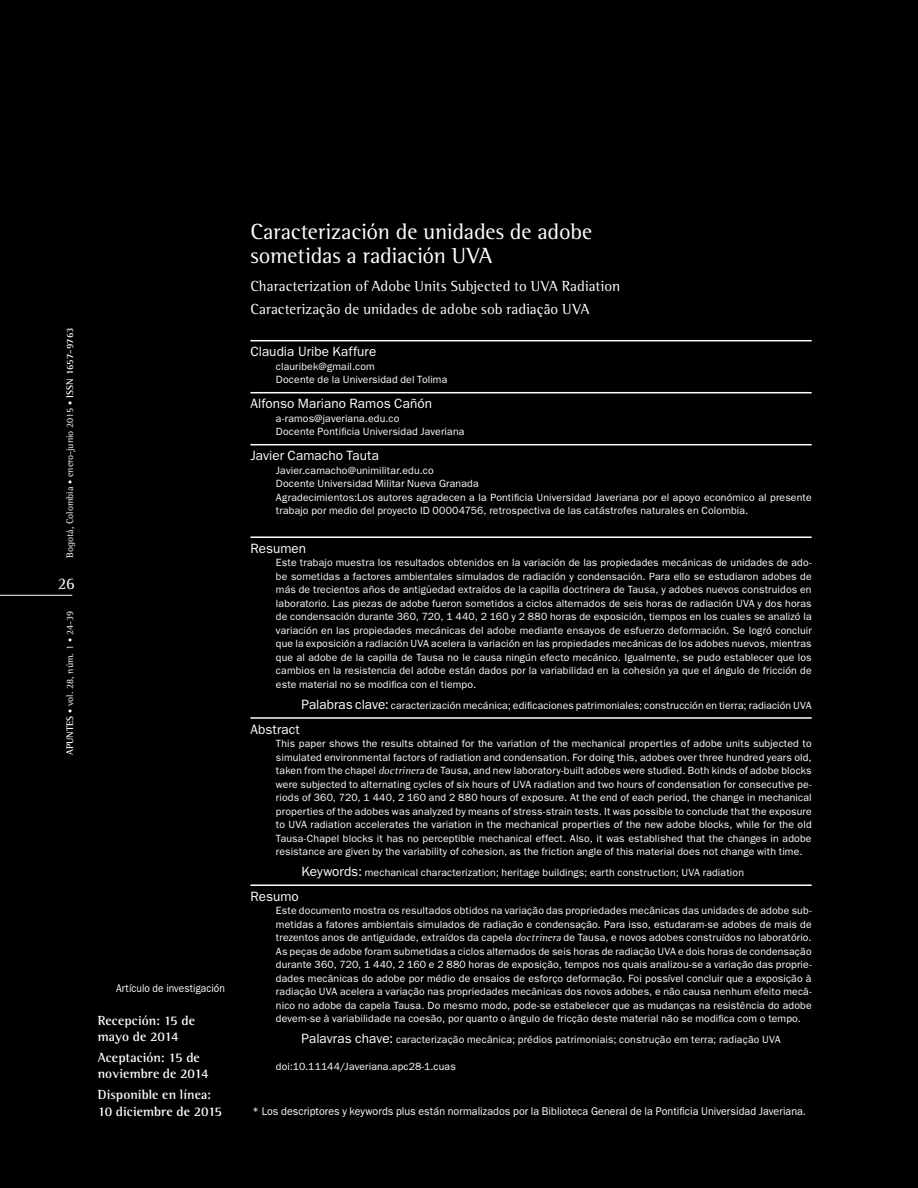
<style>
.page{position:relative;width:918px;height:1188px;background:#000}
.page>*{position:absolute;margin:0;border:0;box-sizing:border-box;transform-origin:0 0}
.t1{font:22.5px/24px "Agfa Rotis Semi Serif";letter-spacing:-.01em;color:#fff}
.t2{font:16.5px "Agfa Rotis Semi Serif";color:#fff}
.t3{font:15px/23px "Agfa Rotis Semi Serif";color:#fff}
.t4{font:700 13.5px/16.5px "Agfa Rotis Semi Serif";color:#fff}
.t5{font:13.5px "ITC Franklin Gothic Std";letter-spacing:.005em;color:#fff}
.t6{font:11.25px "ITC Franklin Gothic Std";letter-spacing:.005em;color:#fff;scale:.95 1}
.t7{font:11.25px "ITC Franklin Gothic Std";letter-spacing:.005em;color:#fff;scale:.9 1}
.t8{font:10.5px/13.5px "ITC Franklin Gothic Std";letter-spacing:.01em;color:#fff}
.t9{font:9.75px "Agfa Rotis Semi Serif";color:#fff}
.s1{font-size:8.25px}
.s2{font-weight:700}
.s3{font-size:13.5px}
.s4{font-family:"Agfa Rotis Semi Serif";font-style:italic}
</style>
<div class="page">
<hr style="left:0;top:595px;width:72px;height:1px;background:#fff">
<hr style="left:250px;top:340px;width:562px;height:1px;background:#fff">
<hr style="left:250px;top:392px;width:562px;height:1px;background:#fff">
<hr style="left:250px;top:444px;width:562px;height:1px;background:#fff">
<hr style="left:250px;top:536px;width:562px;height:2px;background:#fff">
<hr style="left:250px;top:717px;width:562px;height:2px;background:#fff">
<hr style="left:250px;top:884px;width:562px;height:2px;background:#fff">
<p class="t9" style="left:64px;top:558px;width:232px;rotate:-90deg">Bogotá, Colombia <span class="s1">•</span> enero-junio 2015 <span class="s1">•</span> <span class="s2">ISSN 1657-9763</span></p>
<h2 class="t2" style="left:58px;top:574px;width:18px">26</h2>
<p class="t9" style="left:64px;top:755px;width:145px;rotate:-90deg"><span class="s2">APUNTES</span> <span class="s1">•</span> vol. 28, núm. 1 <span class="s1">•</span> 24-39</p>
<p class="t7" style="left:116px;top:982px;width:122px">Artículo de investigación</p>
<p class="t4" style="left:98px;top:1012px;width:99px">Recepción: 15 de mayo de 2014</p>
<p class="t4" style="left:98px;top:1049px;width:113px">Aceptación: 15 de noviembre de 2014</p>
<p class="t4" style="left:98px;top:1086px;width:126px">Disponible en línea:<br>10 diciembre de 2015</p>
<h1 class="t1" style="left:250px;top:220px;width:343px">Caracterización de unidades de adobe sometidas a radiación UVA</h1>
<h3 class="t3" style="left:250px;top:274px;width:371px">Characterization of Adobe Units Subjected to UVA Radiation<br>Caracterização de unidades de adobe sob radiação UVA</h3>
<p class="t5" style="left:250px;top:344px;width:127px">Claudia Uribe Kaffure</p>
<p class="t8" style="left:276px;top:360px;width:173px">clauribek@gmail.com<br>Docente de la Universidad del Tolima</p>
<p class="t5" style="left:250px;top:396px;width:183px">Alfonso Mariano Ramos Cañón</p>
<p class="t8" style="left:276px;top:412px;width:190px">a-ramos@javeriana.edu.co<br>Docente Pontificia Universidad Javeriana</p>
<p class="t5" style="left:250px;top:448px;width:130px">Javier Camacho Tauta</p>
<p class="t8" style="left:276px;top:464px;width:537px">Javier.camacho@unimilitar.edu.co<br>Docente Universidad Militar Nueva Granada<br>Agradecimientos:Los autores agradecen a la Pontificia Universidad Javeriana por el apoyo económico al presente trabajo por medio del proyecto ID 00004756, retrospectiva de las catástrofes naturales en Colombia.</p>
<p class="t5" style="left:250px;top:541px;width:57px">Resumen</p>
<p class="t8" style="left:276px;top:556px;width:537px;text-align:justify">Este trabajo muestra los resultados obtenidos en la variación de las propiedades mecánicas de unidades de ado&shy;be sometidas a factores ambientales simulados de radiación y condensación. Para ello se estudiaron adobes de más de trecientos años de antigüedad extraídos de la capilla doctrinera de Tausa, y adobes nuevos construidos en laboratorio. Las piezas de adobe fueron sometidos a ciclos alternados de seis horas de radiación UVA y dos horas de condensación durante 360, 720, 1 440, 2 160 y 2 880 horas de exposición, tiempos en los cuales se analizó la variación en las propiedades mecánicas del adobe mediante ensayos de esfuerzo deformación. Se logró concluir que la exposición a radiación UVA acelera la variación en las propiedades mecánicas de los adobes nuevos, mientras que al adobe de la capilla de Tausa no le causa ningún efecto mecánico. Igualmente, se pudo establecer que los cambios en la resistencia del adobe están dados por la variabilidad en la cohesión ya que el ángulo de fricción de este material no se modifica con el tiempo.</p>
<p class="t8" style="left:301px;top:698px;width:512px"><span class="s3">Palabras clave:</span> caracterización mecánica; edificaciones patrimoniales; construcción en tierra; radiación UVA</p>
<p class="t5" style="left:250px;top:721px;width:51px">Abstract</p>
<p class="t8" style="left:276px;top:737px;width:537px;text-align:justify">This paper shows the results obtained for the variation of the mechanical properties of adobe units subjected to simulated environmental factors of radiation and condensation. For doing this, adobes over three hundred years old, taken from the chapel <span class="s4">doctrinera</span> de Tausa, and new laboratory-built adobes were studied. Both kinds of adobe blocks were subjected to alternating cycles of six hours of UVA radiation and two hours of condensation for consecutive pe&shy;riods of 360, 720, 1 440, 2 160 and 2 880 hours of exposure. At the end of each period, the change in mechanical properties of the adobes was analyzed by means of stress-strain tests. It was possible to conclude that the exposure to UVA radiation accelerates the variation in the mechanical properties of the new adobe blocks, while for the old Tausa-Chapel blocks it has no perceptible mechanical effect. Also, it was established that the changes in adobe resistance are given by the variability of cohesion, as the friction angle of this material does not change with time.</p>
<p class="t8" style="left:301px;top:866px;width:444px"><span class="s3">Keywords:</span> mechanical characterization; heritage buildings; earth construction; UVA radiation</p>
<p class="t5" style="left:250px;top:889px;width:50px">Resumo</p>
<p class="t8" style="left:276px;top:904px;width:537px;text-align:justify">Este documento mostra os resultados obtidos na variação das propriedades mecânicas das unidades de adobe sub&shy;metidas a fatores ambientais simulados de radiação e condensação. Para isso, estudaram-se adobes de mais de trezentos anos de antiguidade, extraídos da capela <span class="s4">doctrinera</span> de Tausa, e novos adobes construídos no laboratório.<br>As peças de adobe foram submetidas a ciclos alternados de seis horas de radiação UVA e dois horas de condensação durante 360, 720, 1 440, 2 160 e 2 880 horas de exposição, tempos nos quais analizou-se a variação das proprie&shy;dades mecânicas do adobe por médio de ensaios de esforço deformação. Foi possível concluir que a exposição à radiação UVA acelera a variação nas propriedades mecânicas dos novos adobes, e não causa nenhum efeito mecâ&shy;nico no adobe da capela Tausa. Do mesmo modo, pode-se estabelecer que as mudanças na resistência do adobe devem-se à variabilidade na coesão, por quanto o ângulo de fricção deste material não se modifica com o tempo.</p>
<p class="t8" style="left:301px;top:1033px;width:481px"><span class="s3">Palavras chave:</span> caracterização mecânica; prédios patrimoniais; construção em terra; radiação UVA</p>
<p class="t8" style="left:276px;top:1060px;width:181px">doi:10.11144/Javeriana.apc28-1.cuas</p>
<p class="t6" style="left:253px;top:1105px;width:584px">* Los descriptores y keywords plus están normalizados por la Biblioteca General de la Pontificia Universidad Javeriana.</p>
</div>
